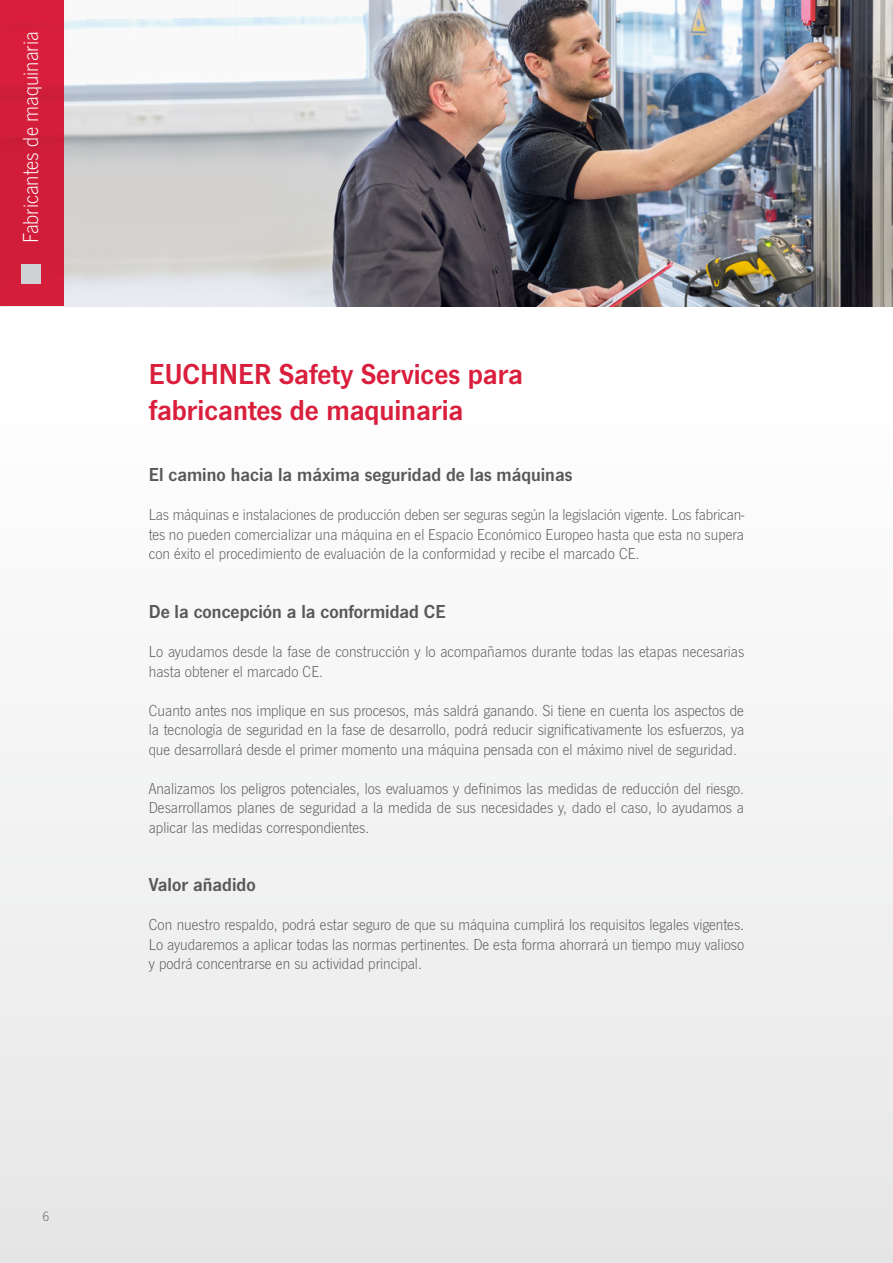
<style>
.page{position:relative;width:893px;height:1263px;background:#fff}
.page>*{position:absolute;margin:0;border:0;box-sizing:border-box;transform-origin:0 0}
.t1{font:30px/36px "News Got Dem";color:#da1f3d}
.t2{font:300 22.5px "News Got";color:#fff}
.t3{font:19.5px "News Got Dem";color:#57585a}
.t4{font:300 16.5px/19.5px "News Got";color:#57585a;text-align:justify}
.t5{font:12px "News Gothic Std";color:#808285}
</style>
<div class="page">
<div style="left:0;top:397px;width:893px;height:866px;background:#f2f2f3"></div>
<img style="left:64px;top:0;width:829px;height:306px">
<div style="left:0;top:0;width:64px;height:306px;background:#d21d3a"></div>
<div style="left:21px;top:264px;width:20px;height:20px;background:#d1d2d4"></div>
<h2 class="t2" style="left:18px;top:243px;width:213px;rotate:-90deg">Fabricantes de maquinaria</h2>
<p class="t5" style="left:43px;top:1209px;width:8px">6</p>
<h1 class="t1" style="left:149px;top:356px;width:376px">EUCHNER Safety Services para fabricantes de maquinaria</h1>
<p class="t3" style="left:149px;top:464px;width:425px">El camino hacia la máxima seguridad de las máquinas</p>
<p class="t4" style="left:149px;top:505px;width:597px">Las máquinas e instalaciones de producción deben ser seguras según la legislación vigente. Los fabrican&shy;tes no pueden comercializar una máquina en el Espacio Económico Europeo hasta que esta no supera con éxito el procedimiento de evaluación de la conformidad y recibe el marcado CE.</p>
<p class="t3" style="left:149px;top:600px;width:298px">De la concepción a la conformidad CE</p>
<p class="t4" style="left:149px;top:642px;width:597px">Lo ayudamos desde la fase de construcción y lo acompañamos durante todas las etapas necesarias hasta obtener el marcado CE.</p>
<p class="t4" style="left:149px;top:700px;width:597px">Cuanto antes nos implique en sus procesos, más saldrá ganando. Si tiene en cuenta los aspectos de la tecnología de seguridad en la fase de desarrollo, podrá reducir significativamente los esfuerzos, ya que desarrollará desde el primer momento una máquina pensada con el máximo nivel de seguridad.</p>
<p class="t4" style="left:149px;top:778px;width:597px">Analizamos los peligros potenciales, los evaluamos y definimos las medidas de reducción del riesgo.<br>Desarrollamos planes de seguridad a la medida de sus necesidades y, dado el caso, lo ayudamos a aplicar las medidas correspondientes.</p>
<p class="t3" style="left:149px;top:873px;width:108px">Valor añadido</p>
<p class="t4" style="left:149px;top:915px;width:597px">Con nuestro respaldo, podrá estar seguro de que su máquina cumplirá los requisitos legales vigentes.<br>Lo ayudaremos a aplicar todas las normas pertinentes. De esta forma ahorrará un tiempo muy valioso y podrá concentrarse en su actividad principal.</p>
</div>
